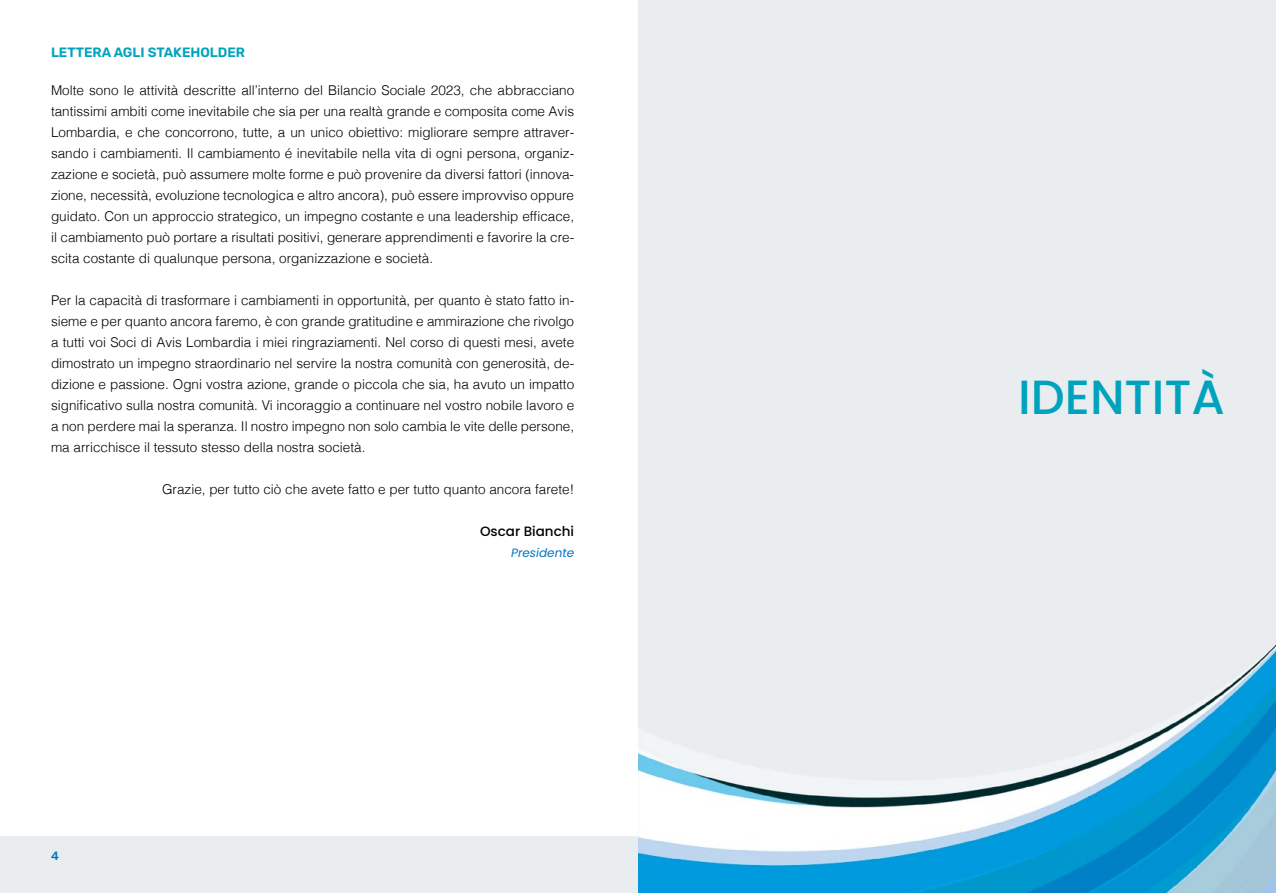
<style>
.page{position:relative;width:1276px;height:893px;background:#fff}
.page>*{position:absolute;margin:0;border:0;box-sizing:border-box;transform-origin:0 0}
.t1{font:500 48px "Poppins";color:#00a3bd}
.t2{font:300 13.5px/21px "Helvetica";color:#000;text-align:justify}
.t3{font:600 13.5px "Rubik";color:#00a3bd}
.t4{font:500 13.5px "Poppins";color:#000}
.t5{font:italic 12px "Poppins";color:#0075bf}
.t6{font:500 12px "Rubik";color:#0075bf}
</style>
<div class="page">
<div style="left:0;top:836px;width:1276px;height:57px;background:#eaedef"></div>
<img style="left:638px;top:0;width:638px;height:893px">
<p class="t3" style="left:51px;top:45px;width:196px">LETTERA AGLI STAKEHOLDER</p>
<p class="t2" style="left:51px;top:78px;width:524px">Molte sono le attività descritte all’interno del Bilancio Sociale 2023, che abbracciano tantissimi ambiti come inevitabile che sia per una realtà grande e composita come Avis Lombardia, e che concorrono, tutte, a un unico obiettivo: migliorare sempre attraver&shy;sando i cambiamenti. Il cambiamento é inevitabile nella vita di ogni persona, organiz&shy;zazione e società, può assumere molte forme e può provenire da diversi fattori (innova&shy;zione, necessità, evoluzione tecnologica e altro ancora), può essere improvviso oppure guidato. Con un approccio strategico, un impegno costante e una leadership efficace, il cambiamento può portare a risultati positivi, generare apprendimenti e favorire la cre&shy;scita costante di qualunque persona, organizzazione e società.</p>
<p class="t2" style="left:51px;top:289px;width:525px">Per la capacità di trasformare i cambiamenti in opportunità, per quanto è stato fatto in&shy;sieme e per quanto ancora faremo, è con grande gratitudine e ammirazione che rivolgo a tutti voi Soci di Avis Lombardia i miei ringraziamenti. Nel corso di questi mesi, avete dimostrato un impegno straordinario nel servire la nostra comunità con generosità, de&shy;dizione e passione. Ogni vostra azione, grande o piccola che sia, ha avuto un impatto significativo sulla nostra comunità. Vi incoraggio a continuare nel vostro nobile lavoro e a non perdere mai la speranza. Il nostro impegno non solo cambia le vite delle persone, ma arricchisce il tessuto stesso della nostra società.</p>
<p class="t2" style="left:162px;top:478px;width:413px">Grazie, per tutto ciò che avete fatto e per tutto quanto ancora farete!</p>
<p class="t4" style="left:480px;top:523px;width:96px">Oscar Bianchi</p>
<p class="t5" style="left:511px;top:546px;width:65px">Presidente</p>
<p class="t6" style="left:51px;top:848px;width:9px">4</p>
<h1 class="t1" style="left:1018px;top:369px;width:208px">IDENTITÀ</h1>
</div>
